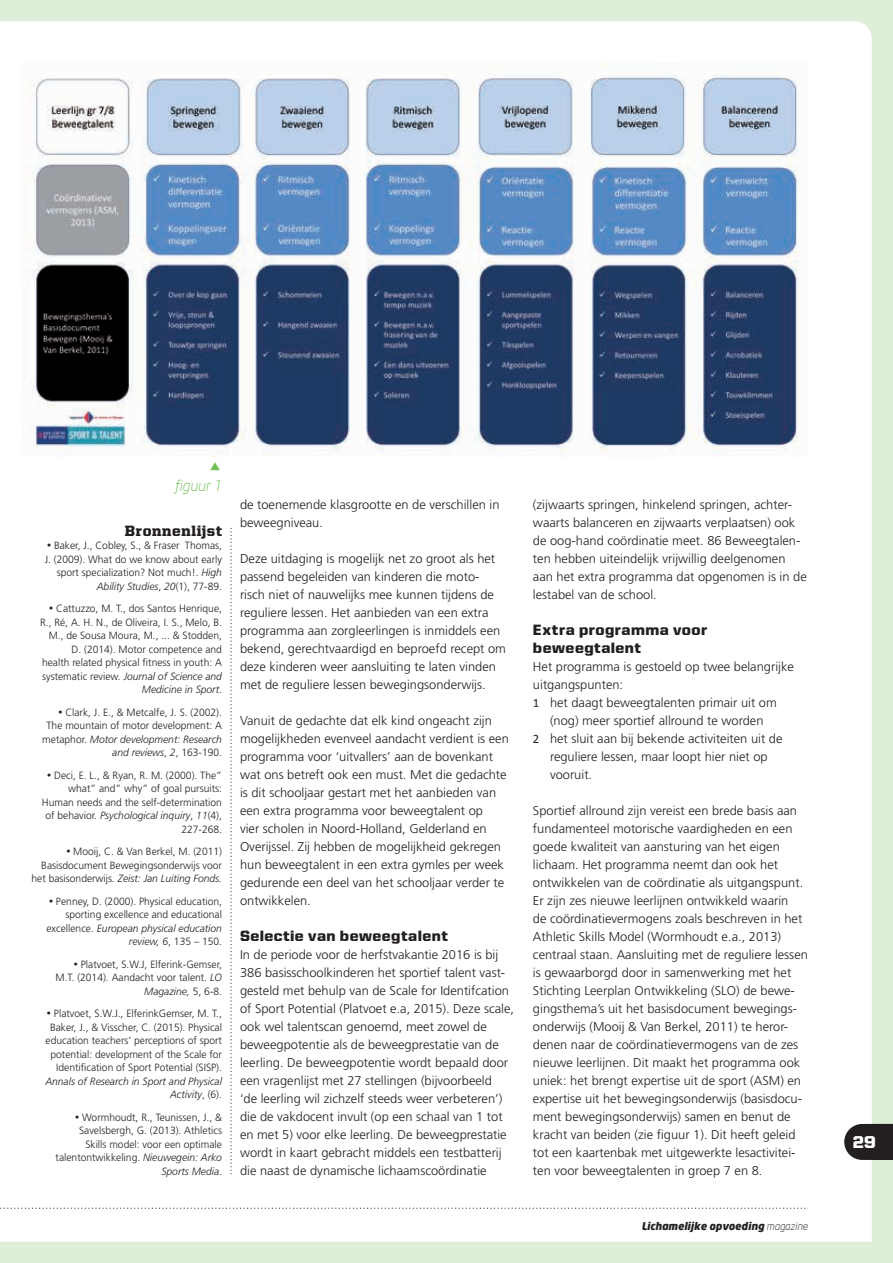
<style>
.page{position:relative;width:893px;height:1263px;background:#dfeed8}
.page>*{position:absolute;margin:0;border:0;box-sizing:border-box;transform-origin:0 0}
.t1{font:900 17.25px "United Sans Reg";color:#fff}
.t2{font:900 15px/18px "United Sans Reg";letter-spacing:.03em;color:#231f20}
.t3{font:900 15px "United Serif Reg";letter-spacing:.04em;color:#231f20}
.t4{font:italic 300 15px "Neo Sans";color:#6fbf54}
.t5{font:300 12.75px/18px "Frutiger LT Std";color:#231f20}
.t6{font:300 10.5px/13.5px "Frutiger LT Std";color:#231f20;text-align:right}
.t7{font:italic 300 10.5px/13.5px "Frutiger LT Std";color:#231f20;text-align:right}
.t8{font:italic 900 10.5px "Neo Sans";color:#231f20}
.s1{font-style:italic}
.s2{font-style:normal}
.s3{font-family:"Calibri";font-weight:400}
.s4{font-weight:300}
</style>
<div class="page">
<div style="left:0;top:21px;width:872px;height:1221px;background:#fff"></div>
<svg style="left:230px;top:527px;width:2px;height:648px"></svg>
<img style="left:21px;top:63px;width:787px;height:393px">
<svg style="left:844px;top:1124px;width:49px;height:36px;background:#353132"></svg>
<svg style="left:0;top:1207px;width:808px;height:2px;background:#e0e0e0"></svg>
<svg style="left:211px;top:462px;width:9px;height:8px"></svg>
<p class="t4" style="left:174px;top:476px;width:50px">figuur 1</p>
<p class="t3" style="left:125px;top:522px;width:99px">Bronnenlijst</p>
<p class="t6" style="left:45px;top:539px;width:179px">• Baker, J., Cobley, S., &amp; Fraser‐Thomas, J. (2009). What do we know about early sport specialization? Not much!. <span class="s1">High Ability Studies</span>, <span class="s1">20</span>(1), 77-89.</p>
<p class="t6" style="left:40px;top:602px;width:183px">• Cattuzzo, M. T., dos Santos Henrique, R., Ré, A. H. N., de Oliveira, I. S., Melo, B.<br>M., de Sousa Moura, M., ... &amp; Stodden, D. (2014). Motor competence and<br>health related physical fitness in youth: A systematic review. <span class="s1">Journal of Science and Medicine in Sport</span>.</p>
<p class="t6" style="left:42px;top:705px;width:181px">• Clark, J. E., &amp; Metcalfe, J. S. (2002).<br>The mountain of motor development: A metaphor. <span class="s1">Motor development: Research and reviews</span>, <span class="s1">2</span>, 163-190.</p>
<p class="t6" style="left:42px;top:768px;width:182px">• Deci, E. L., &amp; Ryan, R. M. (2000). The” what” and” why” of goal pursuits:<br>Human needs and the self-determination of behavior. <span class="s1">Psychological inquiry</span>, <span class="s1">11</span>(4), 227-268.</p>
<p class="t6" style="left:32px;top:845px;width:192px">• Mooij, C. &amp; Van Berkel, M. (2011)<br>Basisdocument Bewegingsonderwijs voor het basisonderwijs<span class="s1">. Zeist: Jan Luiting Fonds.</span></p>
<p class="t6" style="left:46px;top:894px;width:177px">• Penney, D. (2000). Physical education, sporting excellence and educational excellence. <span class="s1">European physical education review, 6</span>, 135 – 150.</p>
<p class="t6" style="left:56px;top:957px;width:168px">• Platvoet, S.W.J, Elferink-Gemser,<br>M.T. (2014). Aandacht voor talent. <span class="s1">LO<br>Magazine,</span> 5, 6-8.</p>
<p class="t6" style="left:46px;top:1007px;width:178px">• Platvoet, S.W.J., ElferinkGemser, M. T., Baker, J., &amp; Visscher, C. (2015). Physical education teachers’ perceptions of sport potential: development of the Scale for Identification of Sport Potential (SISP).</p>
<p class="t7" style="left:45px;top:1074px;width:178px">Annals of Research in Sport and Physical<br>Activity<span class="s2">, (6).</span></p>
<p class="t6" style="left:56px;top:1110px;width:168px">• Wormhoudt, R., Teunissen, J., &amp;<br>Savelsbergh, G. (2013). Athletics<br>Skills model: voor een optimale talentontwikkeling. <span class="s1">Nieuwegein: Arko<br>Sports Media</span>.</p>
<p class="t5" style="left:240px;top:495px;width:261px">de toenemende klasgrootte en de verschillen in beweegniveau.</p>
<p class="t5" style="left:240px;top:549px;width:267px">Deze uitdaging is mogelijk net zo groot als het passend begeleiden van kinderen die moto&shy;risch niet of nauwelijks mee kunnen tijdens de reguliere lessen. Het aanbieden van een extra programma aan zorgleerlingen is inmiddels een bekend, gerechtvaardigd en beproefd recept om deze kinderen weer aansluiting te laten vinden met de reguliere lessen bewegingsonderwijs.</p>
<p class="t5" style="left:240px;top:711px;width:270px">Vanuit de gedachte dat elk kind ongeacht zijn mogelijkheden evenveel aandacht verdient is een programma voor ‘uitvallers’ aan de bovenkant wat ons betreft ook een must. Met die gedachte is dit schooljaar gestart met het aanbieden van een extra programma voor beweegtalent op<br>vier scholen in Noord-Holland, Gelderland en Overijssel. Zij hebben de mogelijkheid gekregen hun beweegtalent in een extra gymles per week gedurende een deel van het schooljaar verder te ontwikkelen.</p>
<p class="t2" style="left:240px;top:926px;width:210px">Selectie van beweegtalent</p>
<p class="t5" style="left:240px;top:945px;width:276px">In de periode voor de herfstvakantie 2016 is bij 386 basisschoolkinderen het sportief talent vast&shy;gesteld met behulp van de Scale for Identifcation of Sport Potential (Platvoet e.a, 2015). Deze scale, ook wel talentscan genoemd, meet zowel de beweegpotentie als de beweegprestatie van de leerling. De beweegpotentie wordt bepaald door een vragenlijst met 27 stellingen (bijvoorbeeld<br>‘de leerling wil zichzelf steeds weer verbeteren’) die de vakdocent invult (op een schaal van 1 tot en met 5) voor elke leerling. De beweegprestatie wordt in kaart gebracht middels een testbatterij die naast de dynamische lichaamscoördinatie</p>
<p class="t5" style="left:533px;top:495px;width:275px">(zijwaarts springen, hinkelend springen, achter&shy;waarts balanceren en zijwaarts verplaatsen) ook de oog-hand coördinatie meet. 86 Beweegtalen&shy;ten hebben uiteindelijk vrijwillig deelgenomen aan het extra programma dat opgenomen is in de lestabel van de school.</p>
<p class="t2" style="left:533px;top:620px;width:176px">Extra programma voor beweegtalent</p>
<p class="t5" style="left:533px;top:657px;width:262px">Het programma is gestoeld op twee belangrijke</p>
<p class="t5" style="left:533px;top:675px;width:92px">uitgangspunten:</p>
<p class="t5" style="left:533px;top:693px;width:245px"><span class="s3">1</span> het daagt beweegtalenten primair uit om</p>
<p class="t5" style="left:550px;top:711px;width:215px">(nog) meer sportief allround te worden</p>
<p class="t5" style="left:533px;top:729px;width:251px"><span class="s3">2</span> het sluit aan bij bekende activiteiten uit de</p>
<p class="t5" style="left:550px;top:747px;width:219px">reguliere lessen, maar loopt hier niet op</p>
<p class="t5" style="left:550px;top:765px;width:44px">vooruit.</p>
<p class="t5" style="left:533px;top:801px;width:276px">Sportief allround zijn vereist een brede basis aan fundamenteel motorische vaardigheden en een goede kwaliteit van aansturing van het eigen lichaam. Het programma neemt dan ook het ontwikkelen van de coördinatie als uitgangspunt.<br>Er zijn zes nieuwe leerlijnen ontwikkeld waarin<br>de coördinatievermogens zoals beschreven in het Athletic Skills Model (Wormhoudt e.a., 2013) centraal staan. Aansluiting met de reguliere lessen is gewaarborgd door in samenwerking met het Stichting Leerplan Ontwikkeling (SLO) de bewe&shy;gingsthema’s uit het basisdocument bewegings&shy;onderwijs (Mooij &amp; Van Berkel, 2011) te heror&shy;denen naar de coördinatievermogens van de zes nieuwe leerlijnen. Dit maakt het programma ook uniek: het brengt expertise uit de sport (ASM) en expertise uit het bewegingsonderwijs (basisdocu&shy;ment bewegingsonderwijs) samen en benut de kracht van beiden (zie figuur 1). Dit heeft geleid tot een kaartenbak met uitgewerkte lesactivitei&shy;ten voor beweegtalenten in groep 7 en 8.</p>
<p class="t8" style="left:641px;top:1219px;width:168px">Lichamelijke opvoeding <span class="s4">magazine</span></p>
<h1 class="t1" style="left:853px;top:1133px;width:25px">29</h1>
</div>
